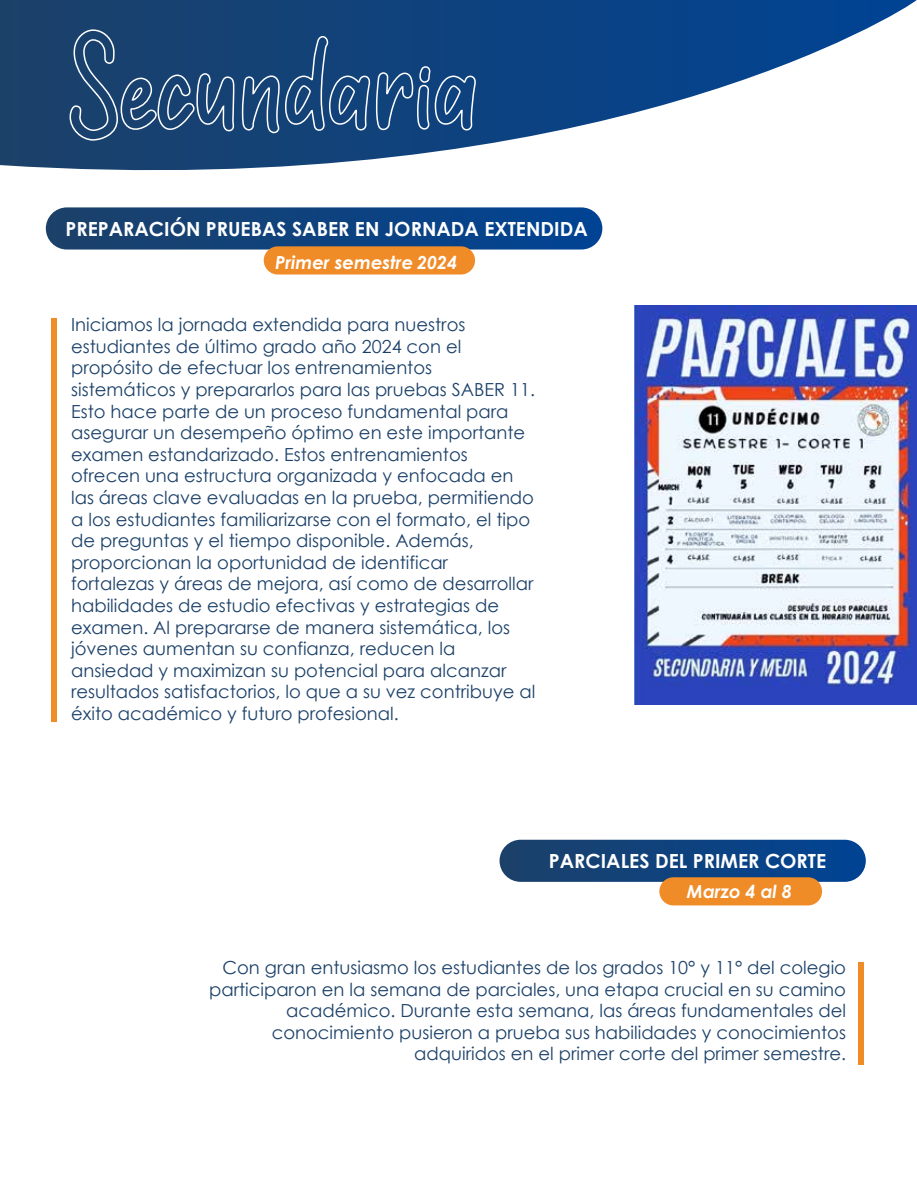
<style>
.page{position:relative;width:917px;height:1188px;background:#fff}
.page>*{position:absolute;margin:0;border:0;box-sizing:border-box;transform-origin:0 0}
.t1{font:700 19.5px "Century Gothic";color:#fff}
.t2{font:18px/21.6px "Century Gothic";color:#1c4169}
.t3{font:italic 700 18px "Century Gothic";color:#fff}
</style>
<div class="page">
<svg style="left:0;top:0;width:917px;height:171px"></svg>
<div style="left:51px;top:318px;width:6px;height:403px;background:#f08c28"></div>
<div style="left:858px;top:963px;width:5px;height:102px;background:#f08c28"></div>
<div style="left:46px;top:207px;width:556px;height:43px;background:linear-gradient(to right,#1c4169,#004394);border-radius:21px"></div>
<div style="left:264px;top:246px;width:211px;height:29px;background:#f08c28;border-radius:14px"></div>
<div style="left:500px;top:840px;width:366px;height:42px;background:linear-gradient(to right,#1b4069,#024494);border-radius:21px"></div>
<div style="left:659px;top:877px;width:163px;height:28px;background:#f08c28;border-radius:14px"></div>
<svg style="left:69px;top:0;width:166px;height:141px;background:#274e7a"></svg>
<svg style="left:241px;top:35px;width:236px;height:99px;background:#255285"></svg>
<img style="left:634px;top:306px;width:283px;height:399px">
<p class="t1" style="left:66px;top:214px;width:524px">PREPARACIÓN PRUEBAS SABER EN JORNADA EXTENDIDA</p>
<p class="t3" style="left:275px;top:249px;width:183px">Primer semestre 2024</p>
<p class="t2" style="left:71px;top:314px;width:466px">Iniciamos la jornada extendida para nuestros estudiantes de último grado año 2024 con el propósito de efectuar los entrenamientos sistemáticos y prepararlos para las pruebas SABER 11.<br>Esto hace parte de un proceso fundamental para asegurar un desempeño óptimo en este importante examen estandarizado. Estos entrenamientos ofrecen una estructura organizada y enfocada en las áreas clave evaluadas en la prueba, permitiendo a los estudiantes familiarizarse con el formato, el tipo de preguntas y el tiempo disponible. Además, proporcionan la oportunidad de identificar fortalezas y áreas de mejora, así como de desarrollar habilidades de estudio efectivas y estrategias de examen. Al prepararse de manera sistemática, los jóvenes aumentan su confianza, reducen la ansiedad y maximizan su potencial para alcanzar resultados satisfactorios, lo que a su vez contribuye al éxito académico y futuro profesional.</p>
<p class="t1" style="left:549px;top:846px;width:279px">PARCIALES DEL PRIMER CORTE</p>
<p class="t3" style="left:687px;top:877px;width:107px">Marzo 4 al 8</p>
<p class="t2" style="left:209px;top:956px;width:638px;text-align:right">Con gran entusiasmo los estudiantes de los grados 10° y 11° del colegio participaron en la semana de parciales, una etapa crucial en su camino académico. Durante esta semana, las áreas fundamentales del conocimiento pusieron a prueba sus habilidades y conocimientos adquiridos en el primer corte del primer semestre.</p>
</div>
